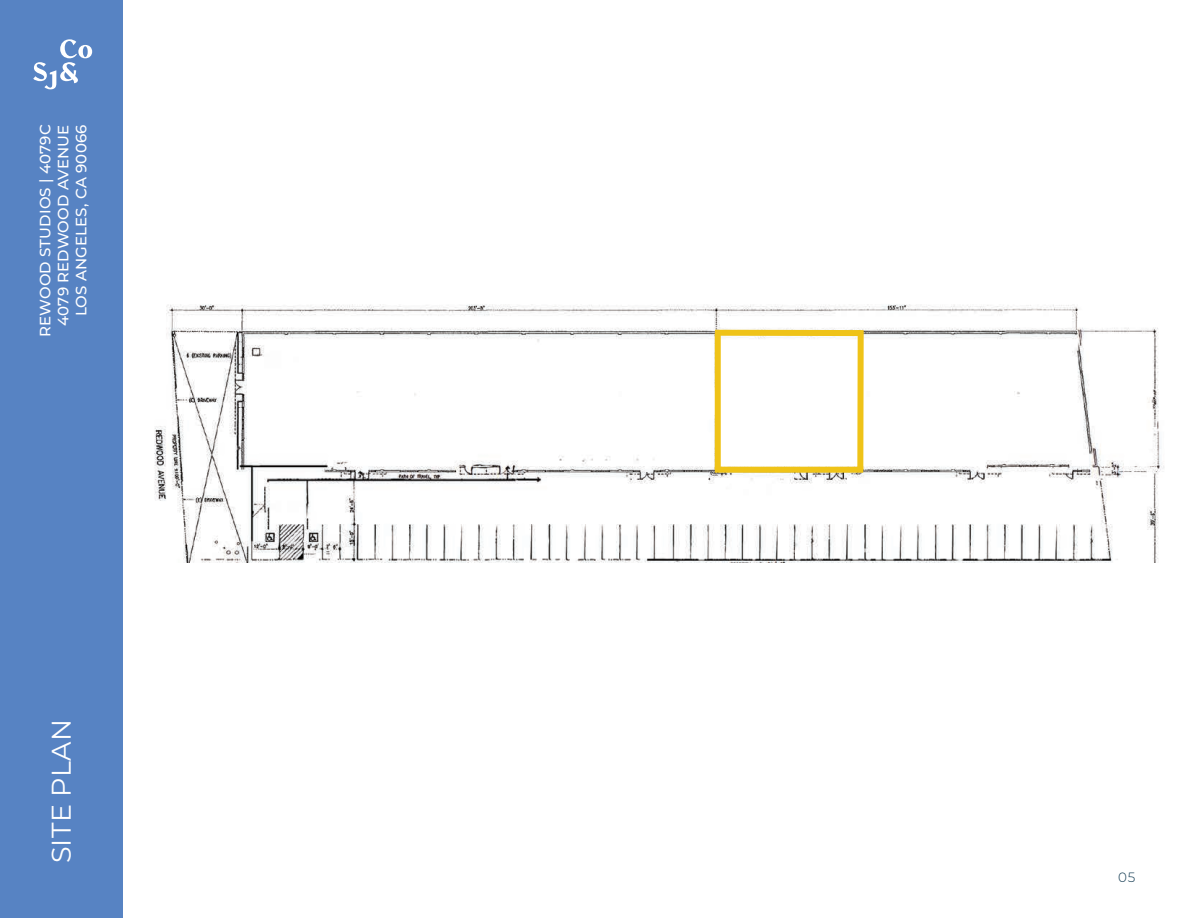
<style>
.page{position:relative;width:1188px;height:918px;background:#fff}
.page>*{position:absolute;margin:0;border:0;box-sizing:border-box;transform-origin:0 0}
.t1{font:27px "Montserrat";letter-spacing:.01em;color:#fff}
.t2{font:500 15px/18px "Montserrat";letter-spacing:.01em;color:#fff;text-align:right}
.t3{font:300 13.5px "Montserrat";color:#123a51}
</style>
<div class="page">
<div style="left:0;top:0;width:123px;height:918px;background:#5783c3"></div>
<svg style="left:33px;top:39px;width:59px;height:50px"></svg>
<img style="left:154px;top:304px;width:1010px;height:259px">
<div style="left:715px;top:333px;width:6px;height:137px;background:#efc318"></div>
<div style="left:715px;top:330px;width:146px;height:6px;background:#efc318"></div>
<div style="left:857px;top:330px;width:7px;height:140px;background:#efc318"></div>
<div style="left:715px;top:467px;width:148px;height:6px;background:#efc318"></div>
<p class="t2" style="left:35px;top:337px;width:214px;rotate:-90deg">REWOOD STUDIOS | 4079C<br>4079 REDWOOD AVENUE<br>LOS ANGELES, CA 90066</p>
<h1 class="t1" style="left:43px;top:863px;width:145px;rotate:-90deg">SITE PLAN</h1>
<p class="t3" style="left:1118px;top:868px;width:18px">05</p>
</div>
